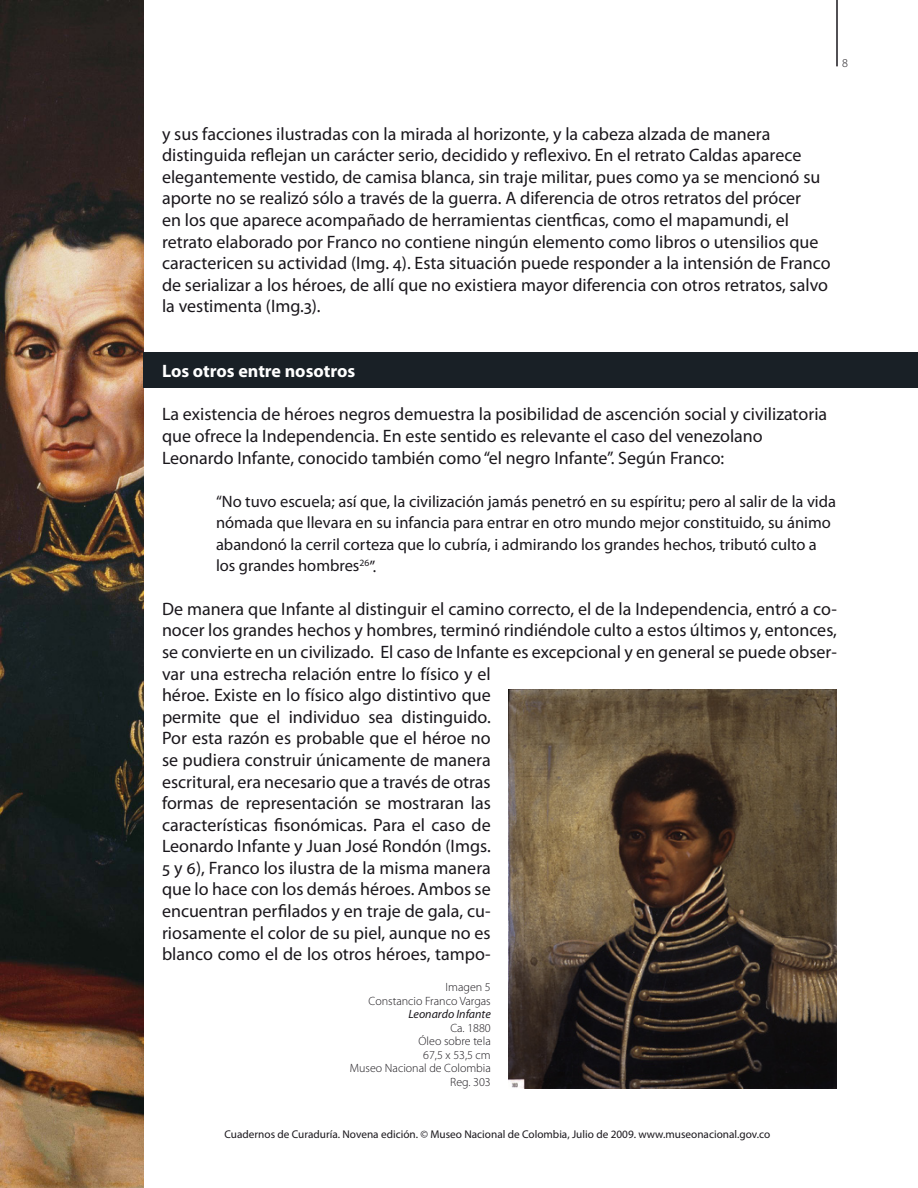
<style>
.page{position:relative;width:918px;height:1188px;background:#fff}
.page>*{position:absolute;margin:0;border:0;box-sizing:border-box;transform-origin:0 0}
.t1{font:18px/21.6px "Myriad Pro";color:#1a171c}
.t2{font:700 18px "Myriad Pro";color:#fff}
.t3{font:16.5px/21.6px "Myriad Pro";color:#1a171c}
.t4{font:300 12px/13.5px "Myriad Pro";color:#1a171c;text-align:right}
.t5{font:italic 12px "Myriad Pro";color:#1a171c}
.t6{font:11.25px "Myriad Pro";color:#1a171c}
</style>
<div class="page">
<img style="left:0;top:0;width:144px;height:1188px">
<hr style="left:836px;top:0;width:2px;height:66px;background:#1a171c">
<div style="left:143px;top:352px;width:775px;height:36px;background:#192026"></div>
<img style="left:508px;top:690px;width:329px;height:399px">
<p class="t4" style="left:842px;top:56px;width:7px">8</p>
<p class="t1" style="left:162px;top:122px;width:670px">y sus facciones ilustradas con la mirada al horizonte, y la cabeza alzada de manera distinguida reflejan un carácter serio, decidido y reflexivo. En el retrato Caldas aparece elegantemente vestido, de camisa blanca, sin traje militar, pues como ya se mencionó su aporte no se realizó sólo a través de la guerra. A diferencia de otros retratos del prócer<br>en los que aparece acompañado de herramientas cientficas, como el mapamundi, el retrato elaborado por Franco no contiene ningún elemento como libros o utensilios que caractericen su actividad (Img. 4). Esta situación puede responder a la intensión de Franco de serializar a los héroes, de allí que no existiera mayor diferencia con otros retratos, salvo la vestimenta (Img.3).</p>
<p class="t2" style="left:162px;top:359px;width:195px">Los otros entre nosotros</p>
<p class="t1" style="left:162px;top:403px;width:667px">La existencia de héroes negros demuestra la posibilidad de ascención social y civilizatoria que ofrece la Independencia. En este sentido es relevante el caso del venezolano<br>Leonardo Infante, conocido también como “el negro Infante”. Según Franco:</p>
<p class="t3" style="left:216px;top:490px;width:622px">“No tuvo escuela; así que, la civilización jamás penetró en su espíritu; pero al salir de la vida nómada que llevara en su infancia para entrar en otro mundo mejor constituido, su ánimo abandonó la cerril corteza que lo cubría, i admirando los grandes hechos, tributó culto a los grandes hombres<sup>26</sup>”.</p>
<p class="t1" style="left:162px;top:598px;width:677px">De manera que Infante al distinguir el camino correcto, el de la Independencia, entró a co&shy;nocer los grandes hechos y hombres, terminó rindiéndole culto a estos últimos y, entonces, se convierte en un civilizado. El caso de Infante es excepcional y en general se puede obser&shy;var una estrecha relación entre lo físico y el<br>héroe. Existe en lo físico algo distintivo que<br>permite que el individuo sea distinguido.<br>Por esta razón es probable que el héroe no<br>se pudiera construir únicamente de manera<br>escritural, era necesario que a través de otras<br>formas de representación se mostraran las<br>características fisonómicas. Para el caso de<br>Leonardo Infante y Juan José Rondón (Imgs.<br>5 y 6), Franco los ilustra de la misma manera<br>que lo hace con los demás héroes. Ambos se<br>encuentran perfilados y en traje de gala, cu-<br>riosamente el color de su piel, aunque no es<br>blanco como el de los otros héroes, tampo-</p>
<p class="t4" style="left:369px;top:981px;width:124px">Imagen 5<br>Constancio Franco Vargas</p>
<p class="t5" style="left:409px;top:1007px;width:84px">Leonardo Infante</p>
<p class="t4" style="left:350px;top:1021px;width:142px">Ca. 1880<br>Óleo sobre tela<br>67,5 x 53,5 cm<br>Museo Nacional de Colombia<br>Reg. 303</p>
<p class="t6" style="left:225px;top:1128px;width:547px">Cuadernos de Curaduría. Novena edición. © Museo Nacional de Colombia, Julio de 2009. www.museonacional.gov.co</p>
</div>
